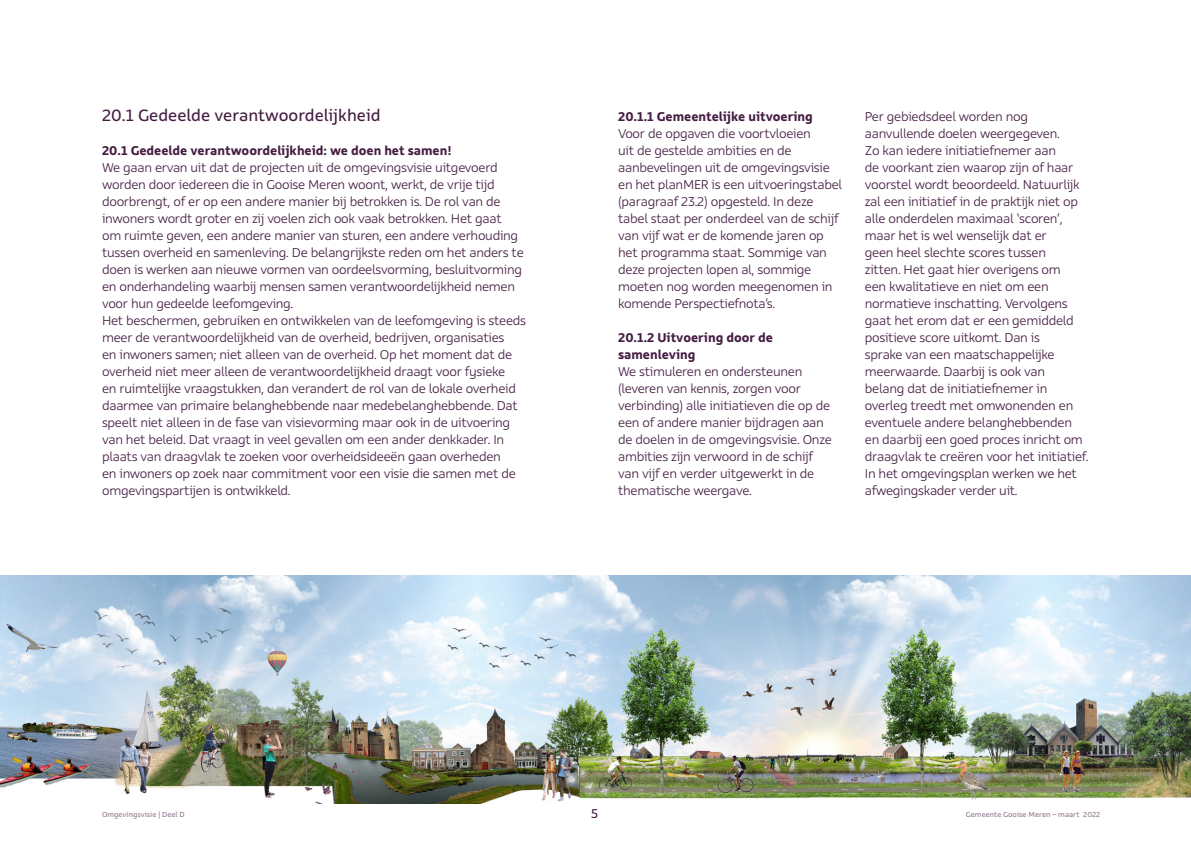
<style>
.page{position:relative;width:1191px;height:842px;background:#fff}
.page>*{position:absolute;margin:0;border:0;box-sizing:border-box;transform-origin:0 0}
.t1{font:18px "Rehn";color:#441d42}
.t2{font:300 14px/17px "Rehn";letter-spacing:-.02em;color:#441d42}
.t3{font:700 14px/17px "Rehn";color:#441d42}
.t4{font:14px "Rehn";color:#441d42}
.t5{font:8px "Rehn";color:#8f778e}
</style>
<div class="page">
<img style="left:0;top:575px;width:1191px;height:228px">
<p class="t1" style="left:102px;top:103px;width:280px">20.1 Gedeelde verantwoordelijkheid</p>
<p class="t3" style="left:102px;top:142px;width:351px">20.1 Gedeelde verantwoordelijkheid: we doen het samen!</p>
<p class="t2" style="left:102px;top:159px;width:425px">We gaan ervan uit dat de projecten uit de omgevingsvisie uitgevoerd worden door iedereen die in Gooise Meren woont, werkt, de vrije tijd doorbrengt, of er op een andere manier bij betrokken is. De rol van de inwoners wordt groter en zij voelen zich ook vaak betrokken. Het gaat<br>om ruimte geven, een andere manier van sturen, een andere verhouding tussen overheid en samenleving. De belangrijkste reden om het anders te doen is werken aan nieuwe vormen van oordeelsvorming, besluitvorming en onderhandeling waarbij mensen samen verantwoordelijkheid nemen voor hun gedeelde leefomgeving.<br>Het beschermen, gebruiken en ontwikkelen van de leefomgeving is steeds meer de verantwoordelijkheid van de overheid, bedrijven, organisaties<br>en inwoners samen; niet alleen van de overheid. Op het moment dat de overheid niet meer alleen de verantwoordelijkheid draagt voor fysieke<br>en ruimtelijke vraagstukken, dan verandert de rol van de lokale overheid daarmee van primaire belanghebbende naar medebelanghebbende. Dat speelt niet alleen in de fase van visievorming maar ook in de uitvoering van het beleid. Dat vraagt in veel gevallen om een ander denkkader. In plaats van draagvlak te zoeken voor overheidsideeën gaan overheden<br>en inwoners op zoek naar commitment voor een visie die samen met de omgevingspartijen is ontwikkeld.</p>
<p class="t3" style="left:618px;top:108px;width:196px">20.1.1 Gemeentelijke uitvoering</p>
<p class="t2" style="left:618px;top:125px;width:225px">Voor de opgaven die voortvloeien<br>uit de gestelde ambities en de aanbevelingen uit de omgevingsvisie en het planMER is een uitvoeringstabel (paragraaf 23.2) opgesteld. In deze tabel staat per onderdeel van de schijf van vijf wat er de komende jaren op het programma staat. Sommige van deze projecten lopen al, sommige moeten nog worden meegenomen in komende Perspectiefnota’s.</p>
<p class="t3" style="left:618px;top:329px;width:156px">20.1.2 Uitvoering door de samenleving</p>
<p class="t2" style="left:618px;top:363px;width:215px">We stimuleren en ondersteunen (leveren van kennis, zorgen voor verbinding) alle initiatieven die op de een of andere manier bijdragen aan de doelen in de omgevingsvisie. Onze ambities zijn verwoord in de schijf van vijf en verder uitgewerkt in de thematische weergave.</p>
<p class="t2" style="left:865px;top:108px;width:225px">Per gebiedsdeel worden nog aanvullende doelen weergegeven.<br>Zo kan iedere initiatiefnemer aan<br>de voorkant zien waarop zijn of haar voorstel wordt beoordeeld. Natuurlijk zal een initiatief in de praktijk niet op alle onderdelen maximaal ‘scoren’, maar het is wel wenselijk dat er<br>geen heel slechte scores tussen<br>zitten. Het gaat hier overigens om<br>een kwalitatieve en niet om een normatieve inschatting. Vervolgens gaat het erom dat er een gemiddeld positieve score uitkomt. Dan is<br>sprake van een maatschappelijke meerwaarde. Daarbij is ook van<br>belang dat de initiatiefnemer in overleg treedt met omwonenden en eventuele andere belanghebbenden en daarbij een goed proces inricht om draagvlak te creëren voor het initiatief.<br>In het omgevingsplan werken we het afwegingskader verder uit.</p>
<p class="t5" style="left:102px;top:809px;width:84px">Omgevingsvisie | Deel D</p>
<p class="t4" style="left:591px;top:804px;width:9px">5</p>
<p class="t5" style="left:966px;top:809px;width:136px">Gemeente Gooise Meren – maart 2022</p>
</div>
